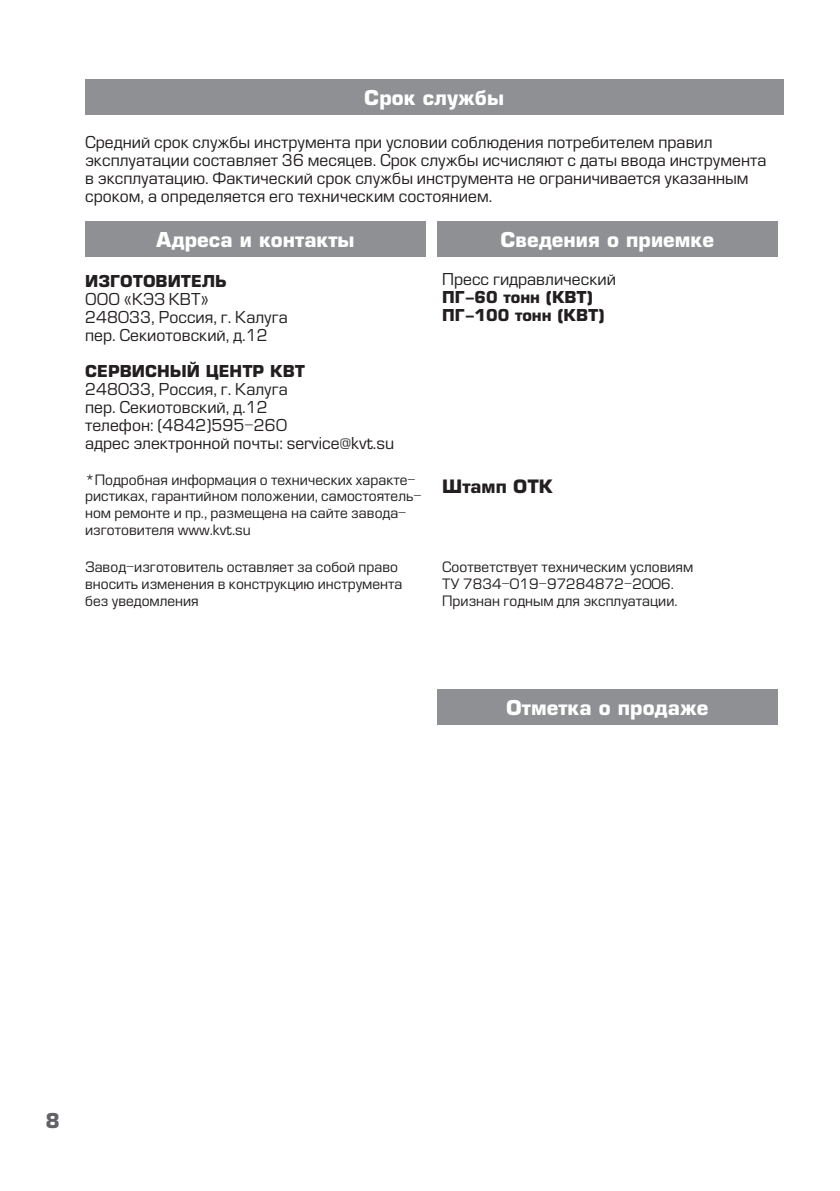
<style>
.page{position:relative;width:840px;height:1191px;background:#fff}
.page>*{position:absolute;margin:0;border:0;box-sizing:border-box;transform-origin:0 0}
.КВТ_Заголовок{font:700 20px "Europe";color:#fff}
.t1{font:700 20px "Europe";color:#636366}
.Основной{font:700 18px "Europe";color:#231f20}
.КВТ_1_Абзац{font:16px/18px "Europe";color:#231f20}
.КВТ_1_Абзац-2{font:700 16px "Europe";color:#231f20}
.КВТ_Выделение_жирным{font:700 16px "Europe";color:#231f20}
.Основной-2{font:14px/16.8px "Europe";color:#231f20}
</style>
<div class="page">
<div style="left:85px;top:221px;width:340px;height:35px;background:#8e9093"></div>
<div style="left:437px;top:221px;width:340px;height:35px;background:#8e9093"></div>
<div style="left:437px;top:689px;width:340px;height:35px;background:#8e9093"></div>
<div style="left:85px;top:79px;width:697px;height:36px;background:#8e9093"></div>
<p class="КВТ_Заголовок" style="left:364px;top:86px;width:141px">Срок службы</p>
<p class="КВТ_1_Абзац" style="left:85px;top:133px;width:682px">Средний срок службы инструмента при условии соблюдения потребителем правил эксплуатации составляет 36 месяцев. Срок службы исчисляют с даты ввода инструмента в эксплуатацию. Фактический срок службы инструмента не ограничивается указанным сроком, а определяется его техническим состоянием.</p>
<p class="КВТ_Заголовок" style="left:156px;top:227px;width:200px">Адреса и контакты</p>
<p class="КВТ_1_Абзац-2" style="left:85px;top:271px;width:143px">ИЗГОТОВИТЕЛЬ</p>
<p class="КВТ_1_Абзац" style="left:85px;top:290px;width:125px">ООО «КЭЗ КВТ»</p>
<p class="КВТ_1_Абзац" style="left:85px;top:308px;width:204px">248033, Россия, г. Калуга</p>
<p class="КВТ_1_Абзац" style="left:85px;top:326px;width:184px">пер. Секиотовский, д.12</p>
<p class="КВТ_1_Абзац-2" style="left:85px;top:361px;width:221px">СЕРВИСНЫЙ ЦЕНТР КВТ</p>
<p class="КВТ_1_Абзац" style="left:85px;top:380px;width:204px">248033, Россия, г. Калуга</p>
<p class="КВТ_1_Абзац" style="left:85px;top:398px;width:184px">пер. Секиотовский, д.12</p>
<p class="КВТ_1_Абзац" style="left:85px;top:416px;width:203px">телефон: (4842)595-260</p>
<p class="КВТ_1_Абзац" style="left:85px;top:434px;width:310px">адрес электронной почты: service@kvt.su</p>
<p class="Основной-2" style="left:85px;top:471px;width:338px">*Подробная информация о технических характе&shy;ристиках, гарантийном положении, самостоятель&shy;ном ремонте и пр., размещена на сайте завода&shy;изготовителя www.kvt.su</p>
<p class="Основной-2" style="left:85px;top:558px;width:319px">Завод-изготовитель оставляет за собой право вносить изменения в конструкцию инструмента без уведомления</p>
<p class="КВТ_Заголовок" style="left:500px;top:227px;width:215px">Сведения о приемке</p>
<p class="КВТ_1_Абзац" style="left:442px;top:270px;width:175px">Пресс гидравлический</p>
<p class="КВТ_Выделение_жирным" style="left:442px;top:287px;width:152px">ПГ-60 тонн (КВТ)</p>
<p class="КВТ_Выделение_жирным" style="left:442px;top:305px;width:164px">ПГ-100 тонн (КВТ)</p>
<p class="Основной" style="left:442px;top:476px;width:112px">Штамп ОТК</p>
<p class="Основной-2" style="left:442px;top:558px;width:252px">Соответствует техническим условиям<br>ТУ 7834-019-97284872-2006.</p>
<p class="Основной-2" style="left:442px;top:592px;width:237px">Признан годным для эксплуатации.</p>
<p class="КВТ_Заголовок" style="left:506px;top:695px;width:204px">Отметка о продаже</p>
<p class="t1" style="left:45px;top:1108px;width:16px">8</p>
</div>
